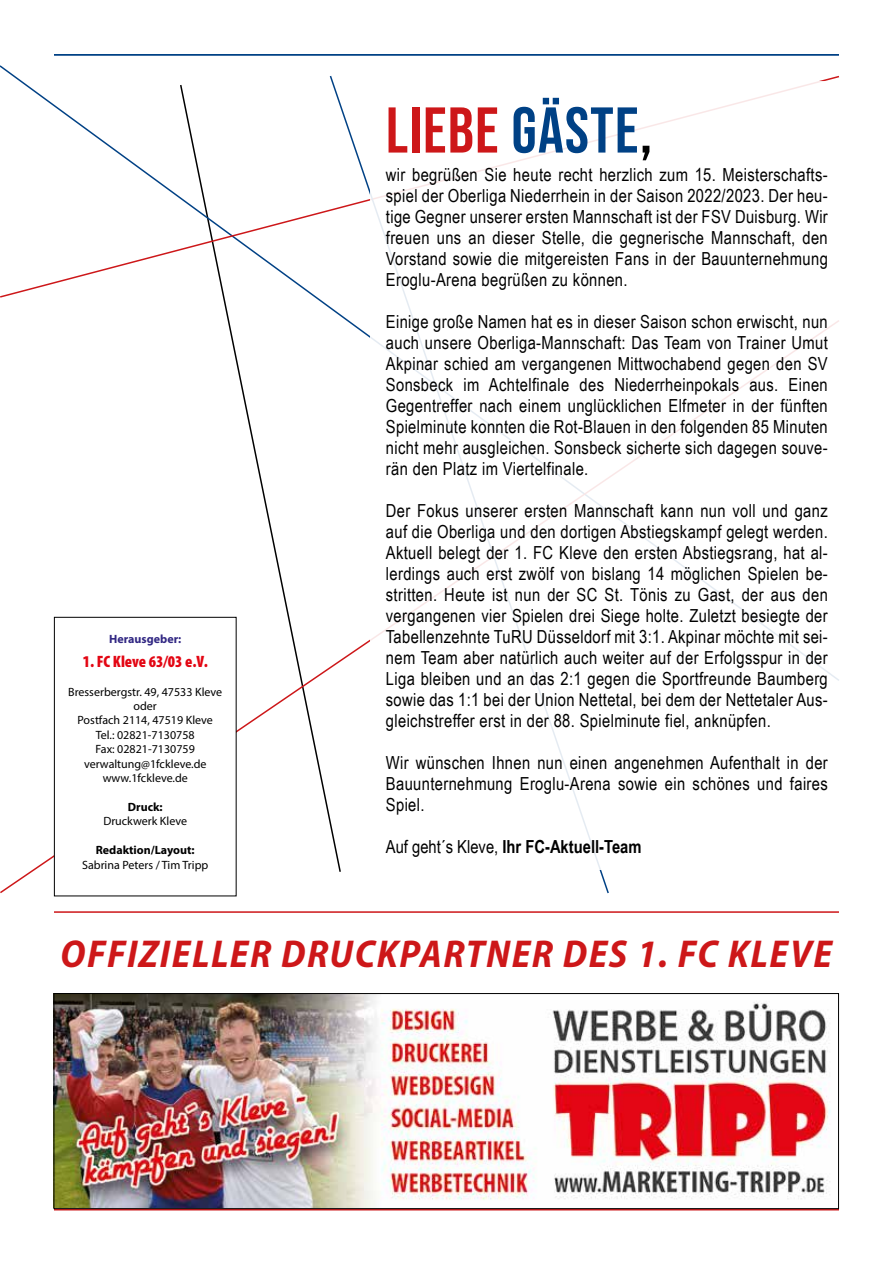
<style>
.page{position:relative;width:893px;height:1263px;background:#fff}
.page>*{position:absolute;margin:0;border:0;box-sizing:border-box;transform-origin:0 0}
.t1{font:64.5px "Bebas Neue";letter-spacing:.02em;color:#cd1719}
.t2{font:italic 700 semi-condensed 39px "Myriad Pro";letter-spacing:.04em;color:#cd1719}
.t3{font:18px/21px "Arial Narrow";letter-spacing:.02em;color:#000;text-align:justify}
.t4{font:700 18px "Arial Narrow";color:#000}
.t5{font:900 condensed 16.5px "Myriad Pro";color:#e30613}
.t6{font:12px/14.4px "Myriad Pro";color:#000;text-align:center}
.t7{font:700 12px "Myriad Pro";color:#000}
.t8{font:700 12px "Myriad Pro";color:#312783}
.s1{color:#004185}
.s2{color:#000}
.s3{font-weight:400}
</style>
<div class="page">
<hr style="left:54px;top:1209px;width:785px;height:1px;background:#cd1719">
<svg style="left:0;top:75px;width:839px;height:224px"></svg>
<svg style="left:329px;top:75px;width:281px;height:243px"></svg>
<svg style="left:0;top:318px;width:609px;height:577px"></svg>
<hr style="left:54px;top:54px;width:785px;height:2px;background:#004185">
<hr style="left:54px;top:911px;width:785px;height:2px;background:#cd1719">
<img style="left:56px;top:995px;width:775px;height:212px">
<div style="left:54px;top:993px;width:785px;height:216px;border:1px solid #000"></div>
<div style="left:54px;top:617px;width:182px;height:279px;background:#fff"></div>
<div style="left:54px;top:617px;width:183px;height:279px;border:1px solid #000"></div>
<div style="left:370px;top:81px;width:483px;height:789px;background:#fff"></div>
<p class="t8" style="left:109px;top:631px;width:74px">Herausgeber:</p>
<p class="t5" style="left:83px;top:651px;width:127px">1. FC Kleve 63/03 e.V.</p>
<p class="t6" style="left:68px;top:684px;width:156px">Bresserbergstr. 49, 47533 Kleve oder<br>Postfach 2114, 47519 Kleve<br>Tel.: 02821-7130758<br>Fax: 02821-7130759 verwaltung@1fckleve.de www.1fckleve.de</p>
<p class="t7" style="left:128px;top:799px;width:36px">Druck:</p>
<p class="t6" style="left:103px;top:814px;width:85px">Druckwerk Kleve</p>
<p class="t7" style="left:96px;top:842px;width:100px">Redaktion/Layout:</p>
<p class="t6" style="left:82px;top:857px;width:128px">Sabrina Peters / Tim Tripp</p>
<h1 class="t1" style="left:386px;top:94px;width:268px">LIEBE <span class="s1">GÄSTE</span><span class="s2">,</span></h1>
<p class="t3" style="left:386px;top:163px;width:443px">wir begrüßen Sie heute recht herzlich zum 15. Meisterschafts&shy;spiel der Oberliga Niederrhein in der Saison 2022/2023. Der heu&shy;tige Gegner unserer ersten Mannschaft ist der FSV Duisburg. Wir freuen uns an dieser Stelle, die gegnerische Mannschaft, den Vorstand sowie die mitgereisten Fans in der Bauunternehmung Eroglu-Arena begrüßen zu können.</p>
<p class="t3" style="left:386px;top:310px;width:443px">Einige große Namen hat es in dieser Saison schon erwischt, nun auch unsere Oberliga-Mannschaft: Das Team von Trainer Umut Akpinar schied am vergangenen Mittwochabend gegen den SV Sonsbeck im Achtelfinale des Niederrheinpokals aus. Einen Gegentreffer nach einem unglücklichen Elfmeter in der fünften Spielminute konnten die Rot-Blauen in den folgenden 85 Minuten nicht mehr ausgleichen. Sonsbeck sicherte sich dagegen souve&shy;rän den Platz im Viertelfinale.</p>
<p class="t3" style="left:386px;top:499px;width:443px">Der Fokus unserer ersten Mannschaft kann nun voll und ganz auf die Oberliga und den dortigen Abstiegskampf gelegt werden.<br>Aktuell belegt der 1. FC Kleve den ersten Abstiegsrang, hat al&shy;lerdings auch erst zwölf von bislang 14 möglichen Spielen be&shy;stritten. Heute ist nun der SC St. Tönis zu Gast, der aus den vergangenen vier Spielen drei Siege holte. Zuletzt besiegte der Tabellenzehnte TuRU Düsseldorf mit 3:1. Akpinar möchte mit sei&shy;nem Team aber natürlich auch weiter auf der Erfolgsspur in der Liga bleiben und an das 2:1 gegen die Sportfreunde Baumberg sowie das 1:1 bei der Union Nettetal, bei dem der Nettetaler Aus&shy;gleichstreffer erst in der 88. Spielminute fiel, anknüpfen.</p>
<p class="t3" style="left:386px;top:751px;width:443px">Wir wünschen Ihnen nun einen angenehmen Aufenthalt in der Bauunternehmung Eroglu-Arena sowie ein schönes und faires Spiel.</p>
<p class="t4" style="left:386px;top:833px;width:257px"><span class="s3">Auf geht´s Kleve,</span> Ihr FC-Aktuell-Team</p>
<h2 class="t2" style="left:61px;top:929px;width:773px">OFFIZIELLER DRUCKPARTNER DES 1. FC KLEVE</h2>
</div>
